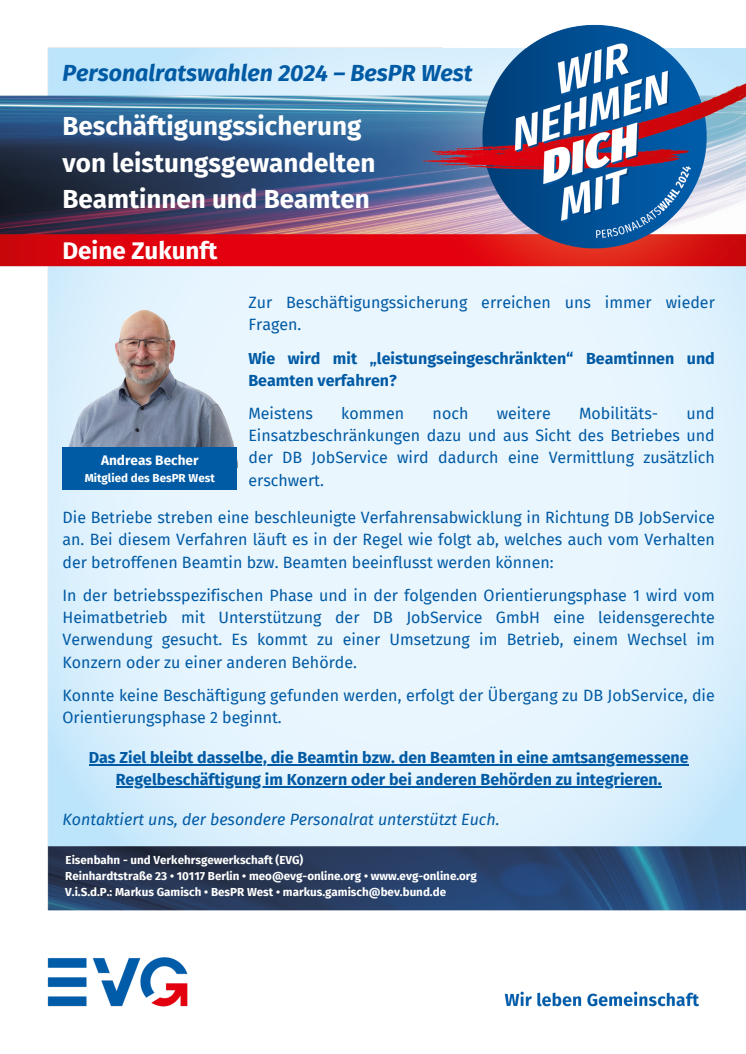
<style>
.page{position:relative;width:746px;height:1054px;background:#fff}
.page>*{position:absolute;margin:0;border:0;box-sizing:border-box;transform-origin:0 0}
.t1{font:700 26px/36.3px "Fira Sans";color:#fff}
.t2{font:700 24.16px "Fira Sans";color:#fff}
.t3{font:italic 700 23.2px "Fira Sans";color:#005aa4}
.t4{font:16px/22.2px "Fira Sans";color:#005aa4;text-align:justify}
.t5{font:700 16px/22.2px "Fira Sans";color:#005aa4}
.t6{font:italic 16px "Fira Sans";color:#005aa4}
.t7{font:700 13.6px "Fira Sans";color:#fff}
.t8{font:700 11.6px "Fira Sans";color:#fff}
</style>
<div class="page">
<img style="left:0;top:24px;width:746px;height:983px">
<img style="left:62px;top:293px;width:175px;height:154px">
<hr style="left:89px;top:764px;width:30px;height:1px;background:#005aa4">
<hr style="left:119px;top:764px;width:569px;height:1px;background:#005aa4">
<hr style="left:116px;top:786px;width:545px;height:1px;background:#005aa4">
<div style="left:62px;top:447px;width:175px;height:43px;background:#005aa4"></div>
<h5 class="t3" style="left:62px;top:59px;width:411px">Personalratswahlen 2024 – BesPR West</h5>
<h3 class="t1" style="left:62px;top:108px;width:314px">Beschäftigungssicherung von leistungsgewandelten<br>Beamtinnen und Beamten</h3>
<h4 class="t2" style="left:62px;top:236px;width:156px">Deine Zukunft</h4>
<p class="t7" style="left:101px;top:452px;width:99px">Andreas Becher</p>
<p class="t8" style="left:85px;top:471px;width:132px">Mitglied des BesPR West</p>
<p class="t4" style="left:248px;top:291px;width:468px">Zur Beschäftigungssicherung erreichen uns immer wieder<br>Fragen.</p>
<p class="t5" style="left:248px;top:347px;width:468px">Wie wird mit „leistungseingeschränkten“ Beamtinnen und<br>Beamten verfahren?</p>
<p class="t4" style="left:248px;top:402px;width:66px">Meistens</p>
<p class="t4" style="left:341px;top:402px;width:65px">kommen</p>
<p class="t4" style="left:432px;top:402px;width:37px">noch</p>
<p class="t4" style="left:496px;top:402px;width:56px">weitere</p>
<p class="t4" style="left:579px;top:402px;width:81px">Mobilitäts-</p>
<p class="t4" style="left:248px;top:402px;width:468px;text-indent:438px">und Einsatzbeschränkungen dazu und aus Sicht des Betriebes und der DB JobService wird dadurch eine Vermittlung zusätzlich erschwert.</p>
<h4 class="t4" style="left:62px;top:507px;width:653px">Die Betriebe streben eine beschleunigte Verfahrensabwicklung in Richtung DB JobService an. Bei diesem Verfahren läuft es in der Regel wie folgt ab, welches auch vom Verhalten der betroffenen Beamtin bzw. Beamten beeinflusst werden können:</h4>
<h4 class="t4" style="left:62px;top:584px;width:653px">In der betriebsspezifischen Phase und in der folgenden Orientierungsphase 1 wird vom Heimatbetrieb mit Unterstützung der DB JobService GmbH eine leidensgerechte Verwendung gesucht. Es kommt zu einer Umsetzung im Betrieb, einem Wechsel im Konzern oder zu einer anderen Behörde.</h4>
<h4 class="t4" style="left:62px;top:684px;width:653px">Konnte keine Beschäftigung gefunden werden, erfolgt der Übergang zu DB JobService, die<br>Orientierungsphase 2 beginnt.</h4>
<h4 class="t5" style="left:89px;top:746px;width:601px">Das Ziel bleibt dasselbe, die Beamtin bzw. den Beamten in eine amtsangemessene</h4>
<h4 class="t5" style="left:116px;top:768px;width:547px">Regelbeschäftigung im Konzern oder bei anderen Behörden zu integrieren.</h4>
<h4 class="t6" style="left:62px;top:810px;width:438px">Kontaktiert uns, der besondere Personalrat unterstützt Euch.</h4>
<h1 class="t8" style="left:66px;top:853px;width:239px">Eisenbahn - und Verkehrsgewerkschaft (EVG)</h1>
<h1 class="t8" style="left:65px;top:869px;width:413px">Reinhardtstraße 23 • 10117 Berlin • meo@evg-online.org • www.evg-online.org</h1>
<p class="t8" style="left:65px;top:885px;width:382px">V.i.S.d.P.: Markus Gamisch • BesPR West • markus.gamisch@bev.bund.de</p>
</div>
